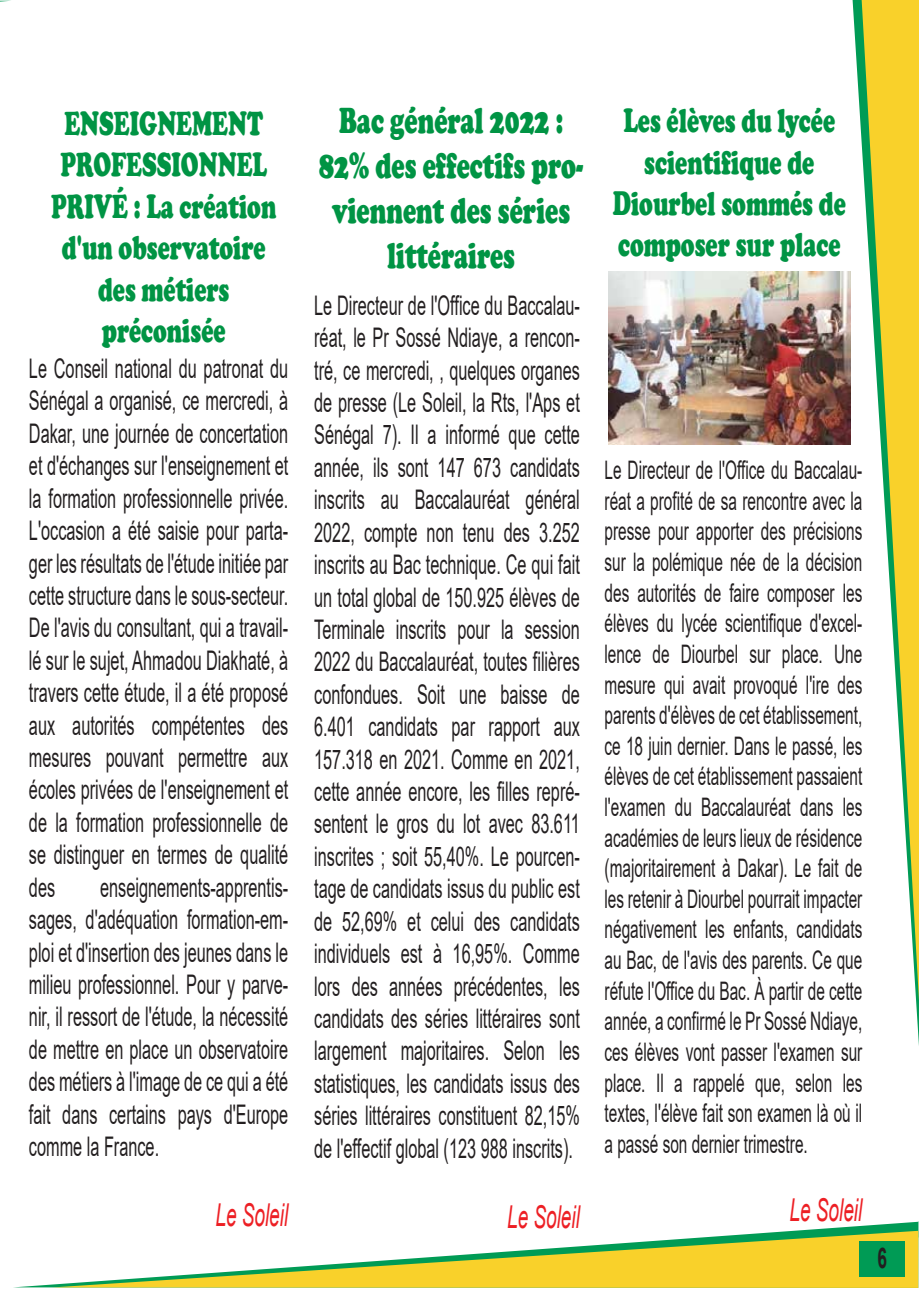
<style>
.page{position:relative;width:919px;height:1289px;background:#fff}
.page>*{position:absolute;margin:0;border:0;box-sizing:border-box;transform-origin:0 0}
.t1{font:900 37.5px/45px "Cooper";color:#009444;text-align:center;scale:.66 1}
.t2{font:900 34.5px/41.4px "Cooper";color:#009444;text-align:center;scale:.66 1}
.t3{font:italic 31.5px "Arial";color:#ed1f24;scale:.6 1}
.t4{font:700 28.5px "Arial";color:#231f20;scale:.6 1}
.t5{font:27px/32.4px "Arial";color:#231f20;text-align:justify;scale:.6 1}
.t6{font:25.5px/30.6px "Arial";color:#231f20;text-align:justify;scale:.6 1}
</style>
<div class="page">
<svg style="left:19px;top:1221px;width:899px;height:66px"></svg>
<svg style="left:53px;top:1230px;width:865px;height:57px"></svg>
<svg style="left:852px;top:0;width:66px;height:1030px"></svg>
<svg style="left:861px;top:0;width:57px;height:1000px"></svg>
<div style="left:859px;top:1240px;width:45px;height:36px;background:#009b55"></div>
<img style="left:608px;top:272px;width:242px;height:172px">
<p class="t2" style="left:51px;top:103px;width:343px">ENSEIGNEMENT<br>PROFESSIONNEL<br>PRIVÉ : La création d'un observatoire des métiers préconisée</p>
<p class="t5" style="left:29px;top:352px;width:433px">Le Conseil national du patronat du Sénégal a organisé, ce mercredi, à Dakar, une journée de concertation et d'échanges sur l'enseignement et la formation professionnelle privée.<br>L'occasion a été saisie pour parta&shy;ger les résultats de l'étude initiée par cette structure dans le sous-secteur.<br>De l'avis du consultant, qui a travail&shy;lé sur le sujet, Ahmadou Diakhaté, à travers cette étude, il a été proposé aux autorités compétentes des mesures pouvant permettre aux écoles privées de l'enseignement et de la formation professionnelle de se distinguer en termes de qualité des</p>
<p class="t5" style="left:29px;top:870px;width:433px;text-indent:71px">enseignements-apprentis&shy;sages, d'adéquation formation-em&shy;ploi et d'insertion des jeunes dans le milieu professionnel. Pour y parve&shy;nir, il ressort de l'étude, la nécessité de mettre en place un observatoire des métiers à l'image de ce qui a été fait dans certains pays d'Europe comme la France.</p>
<p class="t3" style="left:215px;top:1194px;width:123px">Le Soleil</p>
<h1 class="t1" style="left:319px;top:98px;width:401px">Bac général 2022 :<br>82% des effectifs pro&shy;viennent des séries littéraires</h1>
<p class="t5" style="left:314px;top:289px;width:444px">Le Directeur de l'Office du Baccalau&shy;réat, le Pr Sossé Ndiaye, a rencon&shy;tré, ce mercredi, , quelques organes de presse (Le Soleil, la Rts, l'Aps et Sénégal 7). Il a informé que cette année, ils sont 147 673 candidats inscrits au Baccalauréat général 2022, compte non tenu des 3.252 inscrits au Bac technique. Ce qui fait un total global de 150.925 élèves de Terminale inscrits pour la session 2022 du Baccalauréat, toutes filières confondues. Soit une baisse de 6.401 candidats par rapport aux 157.318 en 2021. Comme en 2021, cette année encore, les filles repré&shy;sentent le gros du lot avec 83.611 inscrites ; soit 55,40%. Le pourcen&shy;tage de candidats issus du public est de 52,69% et celui des candidats individuels est à 16,95%. Comme lors des années précédentes, les candidats des séries littéraires sont largement majoritaires. Selon les statistiques, les candidats issus des séries littéraires constituent 82,15% de l'effectif global (123 988 inscrits).</p>
<p class="t3" style="left:507px;top:1196px;width:123px">Le Soleil</p>
<p class="t2" style="left:612px;top:100px;width:354px">Les élèves du lycée scientifique de<br>Diourbel sommés de composer sur place</p>
<p class="t6" style="left:604px;top:455px;width:431px">Le Directeur de l'Office du Baccalau&shy;réat a profité de sa rencontre avec la presse pour apporter des précisions sur la polémique née de la décision des autorités de faire composer les élèves du lycée scientifique d'excel&shy;lence de Diourbel sur place. Une mesure qui avait provoqué l'ire des parents d'élèves de cet établissement, ce 18 juin dernier. Dans le passé, les élèves de cet établissement passaient l'examen du Baccalauréat dans les académies de leurs lieux de résidence (majoritairement à Dakar). Le fait de les retenir à Diourbel pourrait impacter négativement les enfants, candidats au Bac, de l'avis des parents. Ce que réfute l'Office du Bac. À partir de cette année, a confirmé le Pr Sossé Ndiaye, ces élèves vont passer l'examen sur place. Il a rappelé que, selon les textes, l'élève fait son examen là où il a passé son dernier trimestre.</p>
<p class="t3" style="left:789px;top:1189px;width:123px">Le Soleil</p>
<p class="t4" style="left:877px;top:1237px;width:17px">6</p>
</div>
